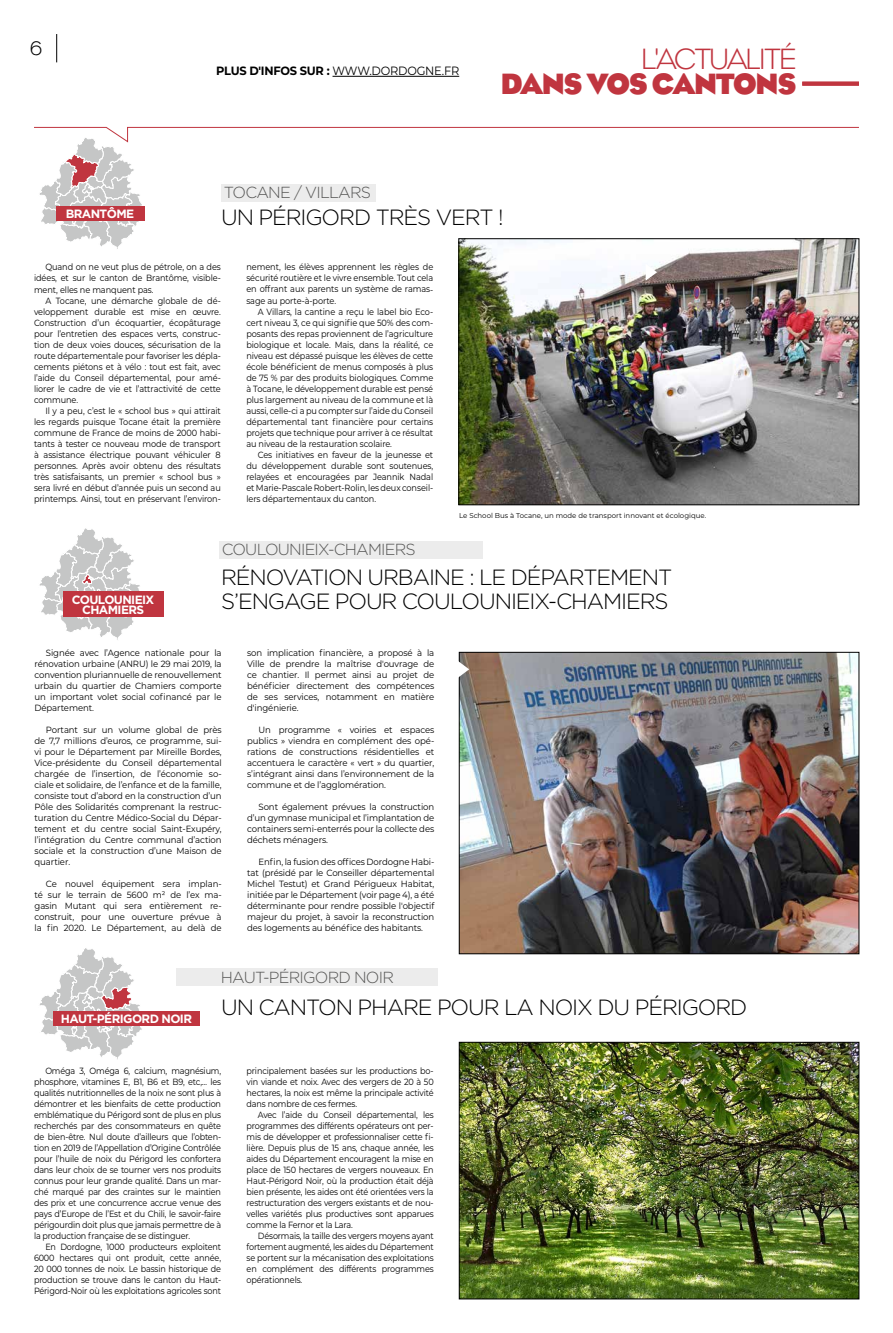
<style>
.page{position:relative;width:893px;height:1333px;background:#fff}
.page>*{position:absolute;margin:0;border:0;box-sizing:border-box;transform-origin:0 0}
.t1{font:700 30px "Eagle";letter-spacing:-.05em;color:#c0353f}
.t2{font:300 30px "Eagle";letter-spacing:-.05em;color:#c0353f}
.t3{font:300 22px/24px "Gotham";letter-spacing:-.05em;color:#000}
.t4{font:300 20px "Eagle";color:#000}
.t5{font:300 16px "Gotham";letter-spacing:-.05em;color:#565655}
.t6{font:700 12px/10px "Gotham";letter-spacing:-.05em;color:#fff;text-align:center}
.t7{font:700 12px "Montserrat";letter-spacing:-.02em;color:#000;scale:.95 1}
.t8{font:9px/11px "Montserrat";letter-spacing:-.01em;color:#000;text-align:justify;scale:.91 1}
.t9{font:9px/11px "Montserrat";letter-spacing:-.01em;color:#000;text-align:justify;scale:.95 1}
.t10{font:9px/11px "Montserrat";letter-spacing:-.01em;color:#000;text-align:justify;scale:.9 1}
.t11{font:7px "Montserrat";color:#000}
.s1{font-weight:400}
</style>
<div class="page">
<svg style="left:802px;top:82px;width:57px;height:4px"></svg>
<svg style="left:56px;top:34px;width:1px;height:28px"></svg>
<hr style="left:333px;top:76px;width:126px;height:1px;background:#000">
<svg style="left:39px;top:528px;width:104px;height:112px"></svg>
<div style="left:63px;top:590px;width:101px;height:26px;background:#c0353f"></div>
<img style="left:461px;top:653px;width:396px;height:299px">
<div style="left:459px;top:651px;width:400px;height:303px;border:1px solid #000"></div>
<svg style="left:458px;top:660px;width:11px;height:17px"></svg>
<div style="left:219px;top:541px;width:264px;height:17px;background:#ececec"></div>
<img style="left:460px;top:249px;width:397px;height:254px">
<svg style="left:646px;top:264px;width:11px;height:17px"></svg>
<svg style="left:34px;top:126px;width:826px;height:123px"></svg>
<div style="left:56px;top:206px;width:88px;height:14px;background:#c0353f"></div>
<div style="left:176px;top:968px;width:262px;height:17px;background:#ececec"></div>
<svg style="left:39px;top:948px;width:104px;height:111px"></svg>
<div style="left:53px;top:1011px;width:147px;height:14px;background:#c0353f"></div>
<img style="left:461px;top:1044px;width:396px;height:252px">
<div style="left:459px;top:1042px;width:400px;height:256px;border:1px solid #000"></div>
<h3 class="t4" style="left:30px;top:37px;width:14px">6</h3>
<h3 class="t6" style="left:66px;top:209px;width:70px">BRANTÔME</h3>
<h3 class="t7" style="left:216px;top:62px;width:257px">PLUS D'INFOS SUR : <span class="s1">WWW.DORDOGNE.FR</span></h3>
<h3 class="t5" style="left:224px;top:184px;width:149px">TOCANE / VILLARS</h3>
<h1 class="t2" style="left:641px;top:42px;width:157px">L'ACTUALITÉ</h1>
<h1 class="t1" style="left:500px;top:67px;width:298px">DANS VOS CANTONS</h1>
<h2 class="t3" style="left:221px;top:204px;width:284px">UN PÉRIGORD TRÈS VERT !</h2>
<p class="t8" style="left:34px;top:261px;width:207px;text-indent:11px">Quand on ne veut plus de pétrole, on a des idées, et sur le canton de Brantôme, visible&shy;ment, elles ne manquent pas.</p>
<p class="t8" style="left:34px;top:294px;width:207px;text-indent:11px">A Tocane, une démarche globale de dé&shy;veloppement durable est mise en œuvre.<br>Construction d’un écoquartier, écopâturage pour l’entretien des espaces verts, construc&shy;tion de deux voies douces, sécurisation de la route départementale pour favoriser les dépla&shy;cements piétons et à vélo : tout est fait, avec l’aide du Conseil départemental, pour amé&shy;liorer le cadre de vie et l’attractivité de cette commune.</p>
<p class="t8" style="left:34px;top:404px;width:207px;text-indent:11px">Il y a peu, c’est le « school bus » qui attirait les regards puisque Tocane était la première commune de France de moins de 2000 habi&shy;tants à tester ce nouveau mode de transport à assistance électrique pouvant véhiculer 8 personnes. Après avoir obtenu des résultats très satisfaisants, un premier « school bus » sera livré en début d’année puis un second au printemps. Ainsi, tout en préservant l’environ-</p>
<p class="t8" style="left:246px;top:261px;width:207px">nement, les élèves apprennent les règles de sécurité routière et le vivre ensemble. Tout cela en offrant aux parents un système de ramas&shy;sage au porte-à-porte.</p>
<p class="t8" style="left:246px;top:305px;width:207px;text-indent:11px">A Villars, la cantine a reçu le label bio Eco&shy;cert niveau 3, ce qui signifie que 50% des com&shy;posants des repas proviennent de l’agriculture biologique et locale. Mais, dans la réalité, ce niveau est dépassé puisque les élèves de cette école bénéficient de menus composés à plus de 75 % par des produits biologiques. Comme à Tocane, le développement durable est pensé plus largement au niveau de la commune et là aussi, celle-ci a pu compter sur l’aide du Conseil départemental tant financière pour certains projets que technique pour arriver à ce résultat au niveau de la restauration scolaire.</p>
<p class="t8" style="left:246px;top:448px;width:207px;text-indent:11px">Ces initiatives en faveur de la jeunesse et du développement durable sont soutenues, relayées et encouragées par Jeannik Nadal et Marie-Pascale Robert-Rolin, les deux conseil&shy;lers départementaux du canton.</p>
<h3 class="t5" style="left:222px;top:540px;width:195px">COULOUNIEIX-CHAMIERS</h3>
<p class="t11" style="left:459px;top:510px;width:248px">Le School Bus à Tocane, un mode de transport innovant et écologique.</p>
<h3 class="t6" style="left:72px;top:594px;width:84px">COULOUNIEIX<br>CHAMIERS</h3>
<h2 class="t3" style="left:221px;top:564px;width:453px">RÉNOVATION URBAINE : LE DÉPARTEMENT<br>S’ENGAGE POUR COULOUNIEIX-CHAMIERS</h2>
<p class="t9" style="left:35px;top:646px;width:198px;text-indent:11px">Signée avec l’Agence nationale pour la rénovation urbaine (ANRU) le 29 mai 2019, la convention pluriannuelle de renouvellement urbain du quartier de Chamiers comporte un important volet social cofinancé par le Département.</p>
<p class="t9" style="left:35px;top:723px;width:198px;text-indent:11px">Portant sur un volume global de près de 7,7 millions d’euros, ce programme, sui&shy;vi pour le Département par Mireille Bordes, Vice-présidente du Conseil départemental chargée de l’insertion, de l’économie so&shy;ciale et solidaire, de l’enfance et de la famille, consiste tout d’abord en la construction d’un Pôle des Solidarités comprenant la restruc&shy;turation du Centre Médico-Social du Dépar&shy;tement et du centre social Saint-Exupéry, l’intégration du Centre communal d’action sociale et la construction d’une Maison de quartier.</p>
<p class="t9" style="left:35px;top:877px;width:198px;text-indent:11px">Ce nouvel équipement sera implan&shy;té sur le terrain de 5600 m² de l’ex ma&shy;gasin Mutant qui sera entièrement re&shy;construit, pour une ouverture prévue à la fin 2020. Le Département, au delà de</p>
<p class="t9" style="left:247px;top:646px;width:198px">son implication financière, a proposé à la Ville de prendre la maîtrise d'ouvrage de ce chantier. Il permet ainsi au projet de bénéficier directement des compétences de ses services, notamment en matière d'ingénierie.</p>
<p class="t9" style="left:247px;top:723px;width:198px;text-indent:11px">Un programme « voiries et espaces publics » viendra en complément des opé&shy;rations de constructions résidentielles et accentuera le caractère « vert » du quartier, s’intégrant ainsi dans l’environnement de la commune et de l’agglomération.</p>
<p class="t9" style="left:247px;top:800px;width:198px;text-indent:11px">Sont également prévues la construction d’un gymnase municipal et l’implantation de containers semi-enterrés pour la collecte des déchets ménagers.</p>
<p class="t9" style="left:247px;top:855px;width:198px;text-indent:11px">Enfin, la fusion des offices Dordogne Habi&shy;tat (présidé par le Conseiller départemental Michel Testut) et Grand Périgueux Habitat, initiée par le Département (voir page 4), a été déterminante pour rendre possible l'objectif majeur du projet, à savoir la reconstruction des logements au bénéfice des habitants.</p>
<h3 class="t6" style="left:61px;top:1013px;width:133px">HAUT-PÉRIGORD NOIR</h3>
<h3 class="t5" style="left:221px;top:968px;width:174px">HAUT-PÉRIGORD NOIR</h3>
<h2 class="t3" style="left:221px;top:995px;width:528px">UN CANTON PHARE POUR LA NOIX DU PÉRIGORD</h2>
<p class="t10" style="left:34px;top:1064px;width:209px;text-indent:11px">Oméga 3, Oméga 6, calcium, magnésium, phosphore, vitamines E, B1, B6 et B9, etc,… les qualités nutritionnelles de la noix ne sont plus à démontrer et les bienfaits de cette production emblématique du Périgord sont de plus en plus recherchés par des consommateurs en quête de bien-être. Nul doute d’ailleurs que l’obten&shy;tion en 2019 de l’Appellation d’Origine Contrôlée pour l’huile de noix du Périgord les confortera dans leur choix de se tourner vers nos produits connus pour leur grande qualité. Dans un mar&shy;ché marqué par des craintes sur le maintien des prix et une concurrence accrue venue des pays d’Europe de l’Est et du Chili, le savoir-faire périgourdin doit plus que jamais permettre de à la production française de se distinguer.</p>
<p class="t10" style="left:34px;top:1240px;width:209px;text-indent:11px">En Dordogne, 1000 producteurs exploitent 6000 hectares qui ont produit, cette année, 20 000 tonnes de noix. Le bassin historique de production se trouve dans le canton du Haut-Périgord-Noir où les exploitations agricoles sont</p>
<p class="t10" style="left:247px;top:1064px;width:209px">principalement basées sur les productions bo&shy;vin viande et noix. Avec des vergers de 20 à 50 hectares, la noix est même la principale activité dans nombre de ces fermes.</p>
<p class="t10" style="left:247px;top:1108px;width:209px;text-indent:11px">Avec l’aide du Conseil départemental, les programmes des différents opérateurs ont per&shy;mis de développer et professionnaliser cette fi&shy;lière. Depuis plus de 15 ans, chaque année, les aides du Département encouragent la mise en place de 150 hectares de vergers nouveaux. En Haut-Périgord Noir, où la production était déjà bien présente, les aides ont été orientées vers la restructuration des vergers existants et de nou&shy;velles variétés plus productives sont apparues comme la Fernor et la Lara.</p>
<p class="t10" style="left:247px;top:1229px;width:209px;text-indent:11px">Désormais, la taille des vergers moyens ayant fortement augmenté, les aides du Département se portent sur la mécanisation des exploitations en complément des différents programmes opérationnels.</p>
</div>
